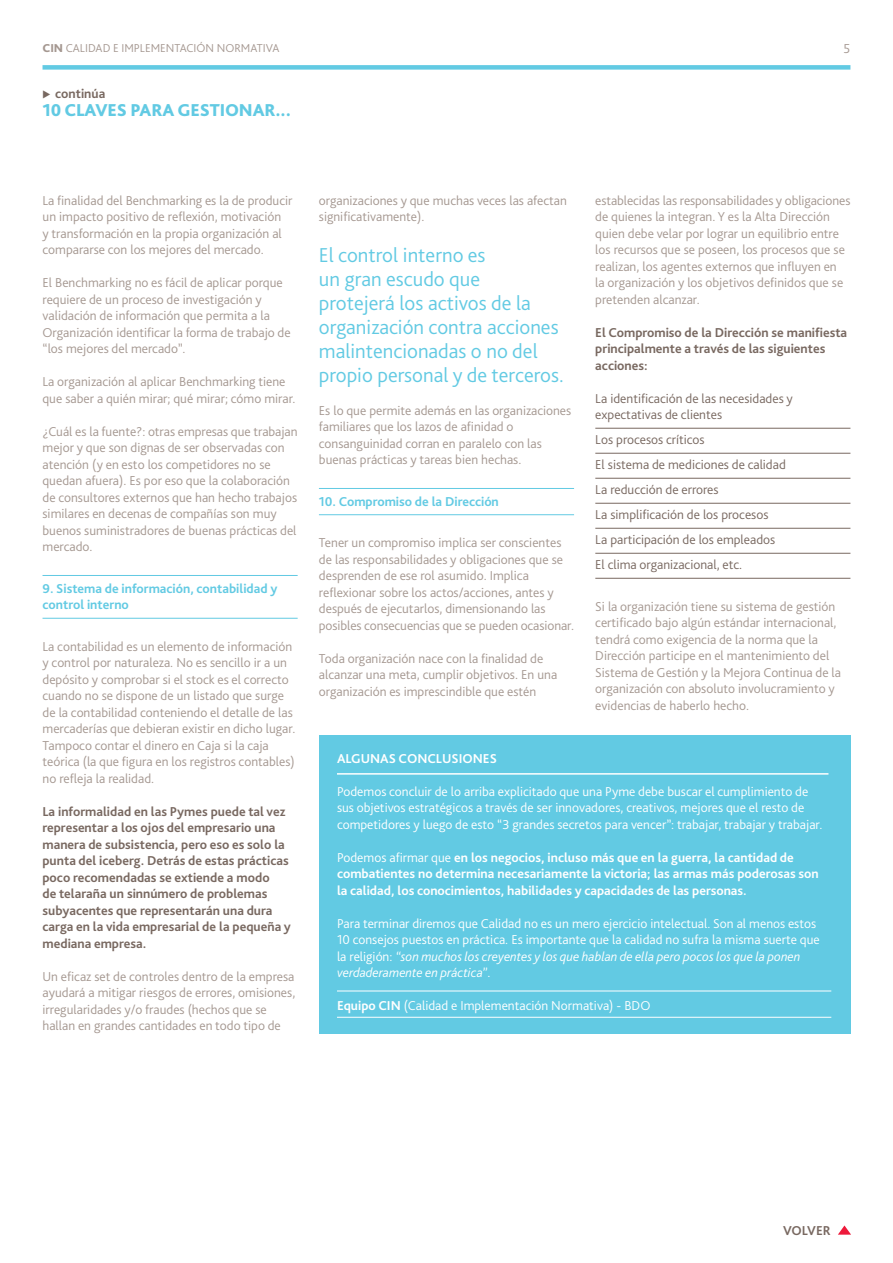
<style>
.page{position:relative;width:893px;height:1263px;background:#fff}
.page>*{position:absolute;margin:0;border:0;box-sizing:border-box;transform-origin:0 0}
.t1{font:300 21px/24px "Bliss Pro";color:#62cae3}
.t2{font:800 18px "Bliss Pro";letter-spacing:-.01em;color:#62cae3}
.t3{font:300 13.5px/16.5px "Bliss Pro";color:#a59891}
.t4{font:300 13.5px/16.5px "Bliss Pro";color:#fff}
.t5{font:700 13.5px/16.5px "Bliss Pro";color:#786860}
.t6{font:700 13.5px/16.5px "Bliss Pro";color:#fff}
.t7{font:300 13.5px/25px "Bliss Pro";color:#786860}
.t8{font:700 13.5px/16.5px "Bliss Pro";color:#62cae3}
.t9{font:300 12px "Bliss Pro";letter-spacing:.12em;color:#a59891}
.s1{font-weight:800}
.s2{font-weight:300}
.s3{font-style:italic}
.s4{font-weight:700}
</style>
<div class="page">
<svg style="left:838px;top:1225px;width:13px;height:10px"></svg>
<hr style="left:43px;top:575px;width:255px;height:1px;background:#62cae3">
<hr style="left:43px;top:618px;width:255px;height:1px;background:#62cae3">
<hr style="left:319px;top:488px;width:255px;height:1px;background:#62cae3">
<hr style="left:319px;top:514px;width:255px;height:1px;background:#62cae3">
<div style="left:43px;top:65px;width:807px;height:5px;background:#62cae3"></div>
<hr style="left:595px;top:428px;width:255px;height:1px;background:#786860">
<hr style="left:595px;top:453px;width:255px;height:1px;background:#786860">
<hr style="left:595px;top:478px;width:255px;height:1px;background:#786860">
<hr style="left:595px;top:503px;width:255px;height:1px;background:#786860">
<hr style="left:595px;top:528px;width:255px;height:1px;background:#786860">
<hr style="left:595px;top:553px;width:255px;height:1px;background:#786860">
<hr style="left:595px;top:578px;width:255px;height:1px;background:#786860">
<div style="left:319px;top:735px;width:531px;height:298px;background:#62cae3"></div>
<hr style="left:337px;top:990px;width:494px;height:1px;background:#fff">
<hr style="left:337px;top:1017px;width:494px;height:1px;background:#fff">
<hr style="left:337px;top:773px;width:491px;height:2px;background:#fff">
<p class="t9" style="left:43px;top:41px;width:87px"><span class="s1">CIN</span> Cali dad e implemen</p>
<p class="t9" style="left:174px;top:41px;width:107px">taci ón normativa</p>
<p class="t3" style="left:844px;top:40px;width:8px">5</p>
<p class="t5" style="left:55px;top:85px;width:52px">continúa</p>
<h2 class="t2" style="left:43px;top:99px;width:250px">10 CLAVES PARA GESTIONAR...</h2>
<p class="t3" style="left:43px;top:192px;width:251px">La finalidad del Benchmarking es la de producir un impacto positivo de reflexión, motivación<br>y transformación en la propia organización al compararse con los mejores del mercado.</p>
<p class="t3" style="left:43px;top:274px;width:250px">El Benchmarking no es fácil de aplicar porque requiere de un proceso de investigación y validación de información que permita a la Organización identificar la forma de trabajo de “los mejores del mercado”.</p>
<p class="t3" style="left:43px;top:373px;width:255px">La organización al aplicar Benchmarking tiene que saber a quién mirar; qué mirar; cómo mirar.</p>
<p class="t3" style="left:43px;top:423px;width:257px">¿Cuál es la fuente?: otras empresas que trabajan mejor y que son dignas de ser observadas con atención (y en esto los competidores no se quedan afuera). Es por eso que la colaboración de consultores externos que han hecho trabajos similares en decenas de compañías son muy buenos suministradores de buenas prácticas del mercado.</p>
<p class="t8" style="left:43px;top:580px;width:236px">9. Sistema de información, contabilidad y control interno</p>
<p class="t3" style="left:43px;top:638px;width:254px">La contabilidad es un elemento de información y control por naturaleza. No es sencillo ir a un depósito y comprobar si el stock es el correcto cuando no se dispone de un listado que surge de la contabilidad conteniendo el detalle de las mercaderías que debieran existir en dicho lugar.<br>Tampoco contar el dinero en Caja si la caja teórica (la que figura en los registros contables) no refleja la realidad.</p>
<p class="t5" style="left:43px;top:803px;width:250px">La informalidad en las Pymes puede tal vez representar a los ojos del empresario una manera de subsistencia, pero eso es solo la punta del iceberg. Detrás de estas prácticas poco recomendadas se extiende a modo<br>de telaraña un sinnúmero de problemas subyacentes que representarán una dura carga en la vida empresarial de la pequeña y mediana empresa.</p>
<p class="t3" style="left:43px;top:968px;width:254px">Un eficaz set de controles dentro de la empresa ayudará a mitigar riesgos de errores, omisiones, irregularidades y/o fraudes (hechos que se hallan en grandes cantidades en todo tipo de</p>
<p class="t3" style="left:319px;top:192px;width:249px">organizaciones y que muchas veces las afectan significativamente).</p>
<h1 class="t1" style="left:319px;top:242px;width:246px">El control interno es<br>un gran escudo que<br>protejerá los activos de la organización contra acciones malintencionadas o no del propio personal y de terceros.</h1>
<p class="t3" style="left:319px;top:402px;width:254px">Es lo que permite además en las organizaciones familiares que los lazos de afinidad o consanguinidad corran en paralelo con las buenas prácticas y tareas bien hechas.</p>
<p class="t8" style="left:319px;top:493px;width:181px">10. Compromiso de la Dirección</p>
<p class="t3" style="left:319px;top:534px;width:257px">Tener un compromiso implica ser conscientes de las responsabilidades y obligaciones que se desprenden de ese rol asumido. Implica reflexionar sobre los actos/acciones, antes y después de ejecutarlos, dimensionando las posibles consecuencias que se pueden ocasionar.</p>
<p class="t3" style="left:319px;top:650px;width:240px">Toda organización nace con la finalidad de alcanzar una meta, cumplir objetivos. En una organización es imprescindible que estén</p>
<p class="t3" style="left:595px;top:192px;width:257px">establecidas las responsabilidades y obligaciones de quienes la integran. Y es la Alta Dirección quien debe velar por lograr un equilibrio entre los recursos que se poseen, los procesos que se realizan, los agentes externos que influyen en<br>la organización y los objetivos definidos que se pretenden alcanzar.</p>
<p class="t5" style="left:595px;top:324px;width:253px">El Compromiso de la Dirección se manifiesta principalmente a través de las siguientes acciones:</p>
<p class="t7" style="left:595px;top:390px;width:199px;line-height:16.5px">La identificación de las necesidades y expectativas de clientes</p>
<p class="t7" style="left:595px;top:427px;width:192px">Los procesos críticos<br>El sistema de mediciones de calidad<br>La reducción de errores<br>La simplificación de los procesos<br>La participación de los empleados<br>El clima organizacional, etc.</p>
<p class="t3" style="left:595px;top:598px;width:247px">Si la organización tiene su sistema de gestión certificado bajo algún estándar internacional, tendrá como exigencia de la norma que la Dirección participe en el mantenimiento del Sistema de Gestión y la Mejora Continua de la organización con absoluto involucramiento y evidencias de haberlo hecho.</p>
<p class="t6" style="left:337px;top:750px;width:161px">ALGUNAS CONCLUSIONES</p>
<p class="t4" style="left:337px;top:783px;width:487px">Podemos concluir de lo arriba explicitado que una Pyme debe buscar el cumplimiento de sus objetivos estratégicos a través de ser innovadores, creativos, mejores que el resto de competidores y luego de esto “3 grandes secretos para vencer”: trabajar, trabajar y trabajar.</p>
<p class="t6" style="left:337px;top:849px;width:483px"><span class="s2">Podemos afirmar que</span> en los negocios, incluso más que en la guerra, la cantidad de combatientes no determina necesariamente la victoria; las armas más poderosas son la calidad, los conocimientos, habilidades y capacidades de las personas.</p>
<p class="t4" style="left:337px;top:915px;width:484px">Para terminar diremos que Calidad no es un mero ejercicio intelectual. Son al menos estos 10 consejos puestos en práctica. Es importante que la calidad no sufra la misma suerte que la religión: <span class="s3">“son muchos los creyentes y los que hablan de ella pero pocos los que la ponen verdaderamente en práctica”</span>.</p>
<p class="t4" style="left:337px;top:997px;width:305px"><span class="s4">Equipo CIN</span> (Calidad e Implementación Normativa) - BDO</p>
<p class="t5" style="left:783px;top:1222px;width:41px">volver</p>
</div>
